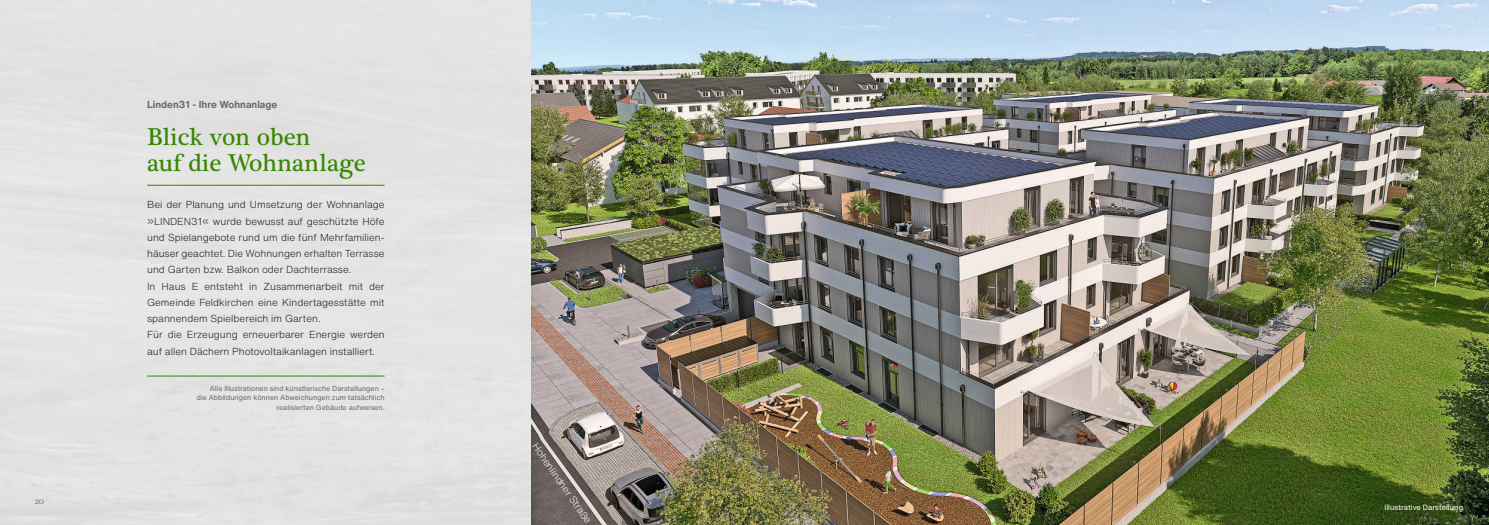
<style>
.page{position:relative;width:1489px;height:525px;background:#fff}
.page>*{position:absolute;margin:0;border:0;box-sizing:border-box;transform-origin:0 0}
.t1{font:25px/26.2px "Plantagenet Cherokee";color:#378600}
.t2{font:300 10px/16.2px "Helvetica Now Text";color:#171818}
.t3{font:700 10px "Helvetica Now Text";color:#696969}
.t4{font:300 10px "Helvetica Now Text";color:#fff}
.t5{font:10px "Plantagenet Cherokee";color:#838382}
.t6{font:7.5px "Helvetica Now Text";color:#fff}
.t7{font:7.12px/9.8px "Helvetica Now Text";color:#696969;text-align:right}
</style>
<div class="page">
<div style="left:0;top:0;width:531px;height:524px;background:#e4e4e3"></div>
<img style="left:531px;top:0;width:957px;height:524px">
<hr style="left:147px;top:185px;width:237px;height:1px;background:#378600">
<hr style="left:147px;top:375px;width:237px;height:1px;background:#378600">
<p class="t5" style="left:35px;top:494px;width:11px">20</p>
<p class="t3" style="left:147px;top:97px;width:132px">Linden31 - Ihre Wohnanlage</p>
<h1 class="t1" style="left:147px;top:124px;width:220px">Blick von oben<br>auf die Wohnanlage</h1>
<p class="t2" style="left:147px;top:196px;width:239px">Bei der Planung und Umsetzung der Wohnanlage »LINDEN31« wurde bewusst auf geschützte Höfe und Spielangebote rund um die fünf Mehrfamilien&shy;häuser geachtet. Die Wohnungen erhalten Terrasse und Garten bzw. Balkon oder Dachterrasse.<br>In Haus E entsteht in Zusammenarbeit mit der Gemeinde Feldkirchen eine Kindertagesstätte mit spannendem Spielbereich im Garten.<br>Für die Erzeugung erneuerbarer Energie werden auf allen Dächern Photovoltaikanlagen installiert.</p>
<p class="t7" style="left:197px;top:382px;width:189px">Alle Illustrationen sind künstlerische Darstellungen –<br>die Abbildungen können Abweichungen zum tatsächlich realisierten Gebäude aufweisen.</p>
<p class="t4" style="left:541px;top:440px;width:96px;rotate:55deg">Hohenlindner Straße</p>
<p class="t6" style="left:1384px;top:501px;width:80px">Illustrative Darstellung</p>
</div>
